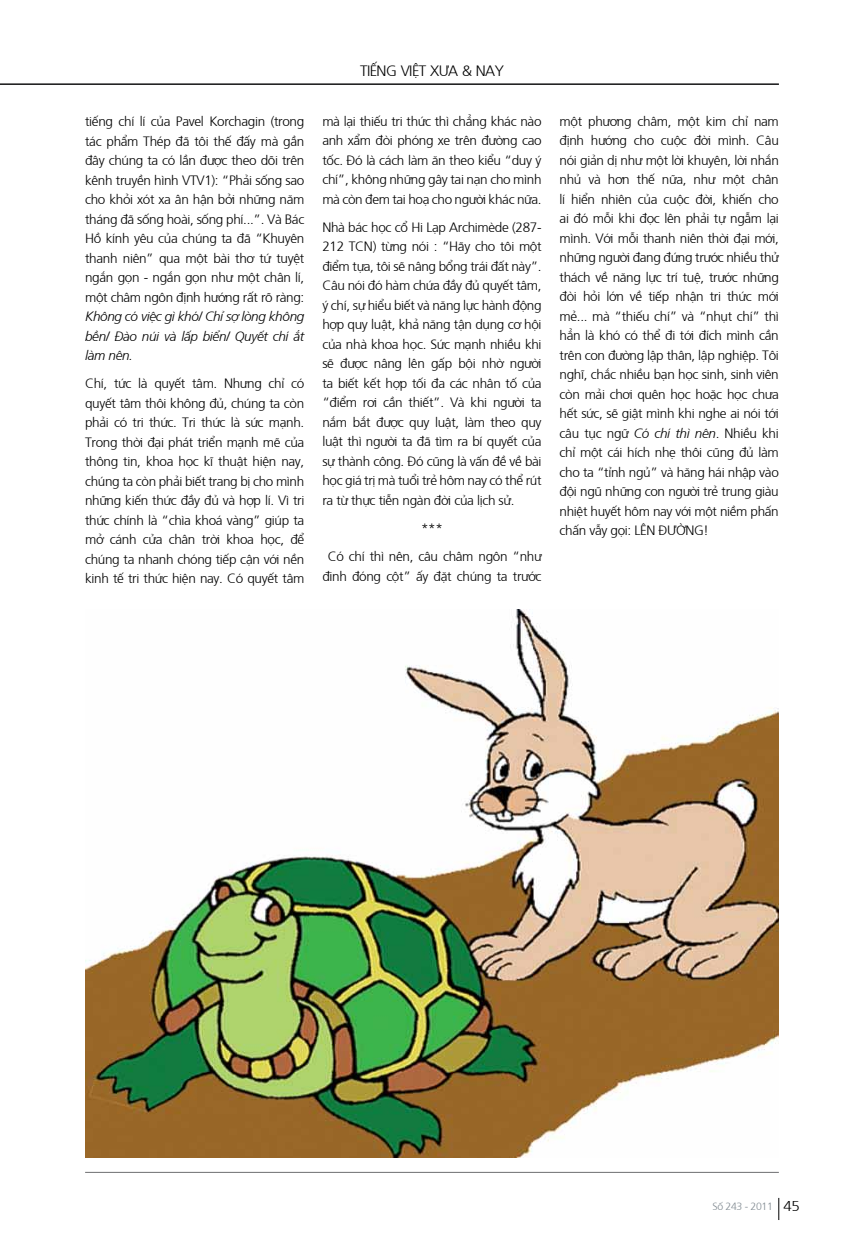
<style>
.page{position:relative;width:864px;height:1242px;background:#fff}
.page>*{position:absolute;margin:0;border:0;box-sizing:border-box;transform-origin:0 0}
.t1{font:300 15px "Frutiger";color:#000}
.t2{font:300 13.5px/19.5px "Frutiger";letter-spacing:-.025em;color:#000;text-align:justify}
.t3{font:italic 300 13.5px/19.5px "Frutiger";letter-spacing:-.025em;color:#000;text-align:justify}
.t4{font:300 10.5px "Frutiger";letter-spacing:-.03em;color:#828b92}
.s1{font-style:italic}
.s2{font-size:14.25px;color:#000}
</style>
<div class="page">
<img style="left:85px;top:610px;width:693px;height:547px">
<hr style="left:0;top:84px;width:778px;height:1px;background:#0a0a0b">
<hr style="left:85px;top:1172px;width:693px;height:1px;background:#6d6e71">
<svg style="left:778px;top:1198px;width:1px;height:22px"></svg>
<p class="t2" style="left:85px;top:111px;width:221px">tiếng chí lí của Pavel Korchagin (trong tác phẩm Thép đã tôi thế đấy mà gần đây chúng ta có lần được theo dõi trên kênh truyền hình VTV1): “Phải sống sao cho khỏi xót xa ân hận bởi những năm tháng đã sống hoài, sống phí...”. Và Bác Hồ kính yêu của chúng ta đã “Khuyên thanh niên” qua một bài thơ tứ tuyệt ngắn gọn - ngắn gọn như một chân lí, một châm ngôn định hướng rất rõ ràng:</p>
<p class="t3" style="left:85px;top:306px;width:221px">Không có việc gì khó/ Chỉ sợ lòng không bền/ Đào núi và lấp biển/ Quyết chí ắt làm nên.</p>
<p class="t2" style="left:85px;top:373px;width:221px">Chí, tức là quyết tâm. Nhưng chỉ có quyết tâm thôi không đủ, chúng ta còn phải có tri thức. Tri thức là sức mạnh.<br>Trong thời đại phát triển mạnh mẽ của thông tin, khoa học kĩ thuật hiện nay, chúng ta còn phải biết trang bị cho mình những kiến thức đầy đủ và hợp lí. Vì tri thức chính là “chìa khoá vàng” giúp ta mở cánh cửa chân trời khoa học, để chúng ta nhanh chóng tiếp cận với nền kinh tế tri thức hiện nay. Có quyết tâm</p>
<p class="t1" style="left:360px;top:60px;width:8px">TIẾN</p>
<p class="t1" style="left:386px;top:60px;width:23px">G VIỆT</p>
<p class="t1" style="left:430px;top:60px;width:56px">XƯA &amp; NAY</p>
<p class="t2" style="left:322px;top:111px;width:221px">mà lại thiếu tri thức thì chẳng khác nào anh xẩm đòi phóng xe trên đường cao tốc. Đó là cách làm ăn theo kiểu “duy ý chí”, không những gây tai nạn cho mình mà còn đem tai hoạ cho người khác nữa.</p>
<p class="t2" style="left:322px;top:217px;width:221px">Nhà bác học cổ H i Lạp Archimède (287- 212 TCN) từng nói : “Hãy cho tôi một điểm tựa, tôi sẽ nâng bổng trái đất này”.<br>Câu nói đó hàm chứa đầy đủ quyết tâm, ý chí, sự hiểu biết và năng lực hành động hợp quy luật, khả năng tận dụng cơ hội của nhà khoa học. Sức mạnh nhiều khi sẽ được nâng lên gấp bội nhờ người ta biết kết hợp tối đa các nhân tố của “điểm rơi cần thiết”. Và khi người ta nắm bắt được quy luật, làm theo quy luật thì người ta đã tìm ra bí quyết của sự thành công. Đó cũng là vấn đề về bài học giá trị mà tuổi trẻ hôm nay có thể rút ra từ thực tiễn ngàn đời của lịch sử.</p>
<p class="t2" style="left:327px;top:513px;width:215px;line-height:28px;text-align:center">***<br>Có chí thì nên, câu châm ngôn “như</p>
<p class="t2" style="left:322px;top:565px;width:220px">đinh đóng cột” ấy đặt chúng ta trước</p>
<p class="t2" style="left:559px;top:110px;width:221px">một phương châm, một kim chỉ nam định hướng cho cuộc đời mình. Câu nói giản dị như một lời khuyên, lời nhắn nhủ và hơn thế nữa, như một chân lí hiển nhiên của cuộc đời, khiến cho ai đó mỗi khi đọc lên phải tự ngẫm lại mình. Với mỗi thanh niên thời đại mới, những người đang đứng trước nhiều thử thách về năng lực trí tuệ, trước những đòi hỏi lớn về tiếp nhận tri thức mới mẻ... mà “thiếu chí” và “nhụt chí” thì hẳn là khó có thể đi tới đích mình cần trên con đường lập thân, lập nghiệp. Tôi nghĩ, chắc nhiều bạn học sinh, sinh viên còn mải chơi quên học hoặc học chưa hết sức, sẽ giật mình khi nghe ai nói tới câu tục ngữ <span class="s1">Có chí thì nên</span>. Nhiều khi chỉ một cái hích nhẹ thôi cũng đủ làm cho ta “tỉnh ngủ” và hăng hái nhập vào đội ngũ những con người trẻ trung giàu nhiệt huyết hôm nay với một niềm phấn chấn vẫy gọi: LÊN ĐƯỜN</p>
<p class="t2" style="left:693px;top:520px;width:16px">G!</p>
<p class="t4" style="left:712px;top:1198px;width:89px">Số 243 - 2011 <span class="s2">45</span></p>
</div>
